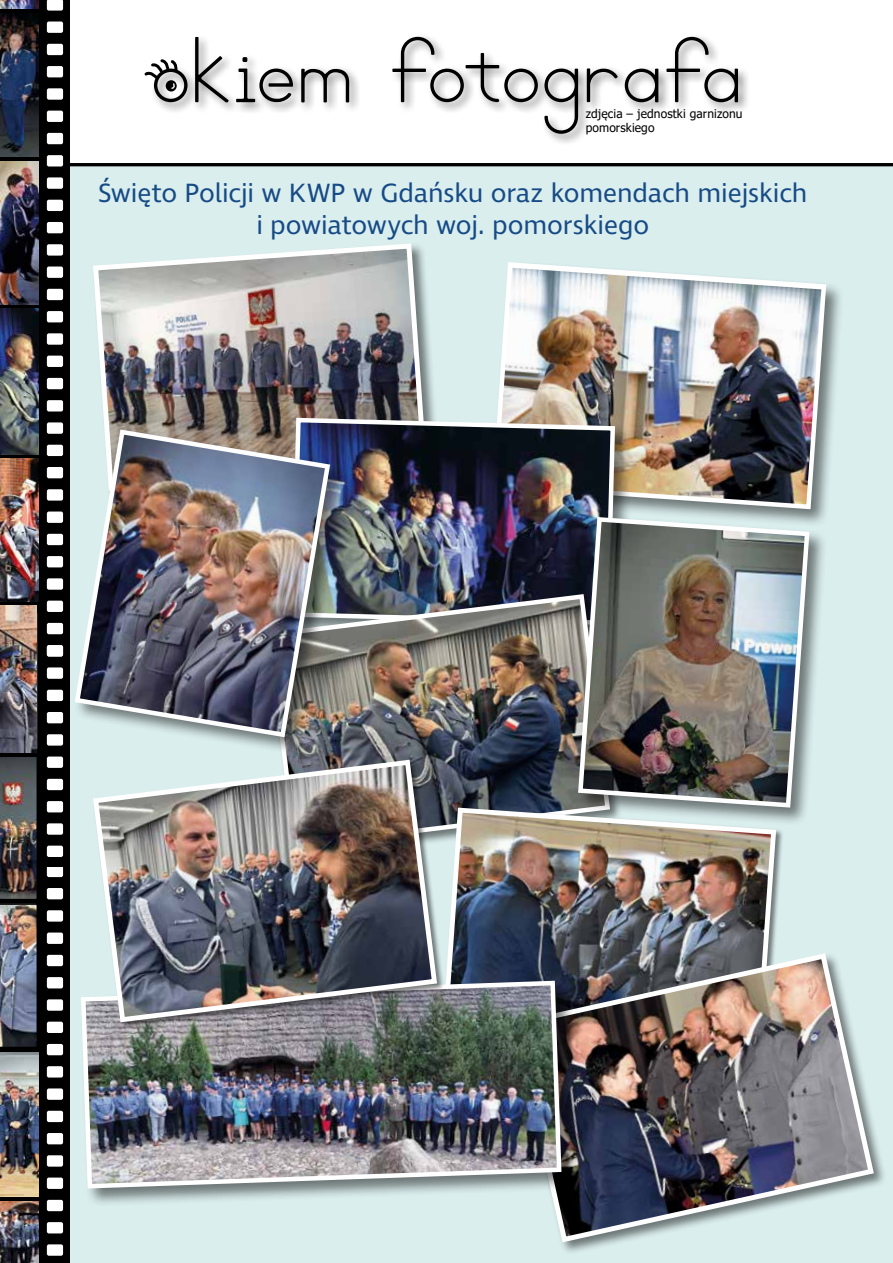
<style>
.page{position:relative;width:893px;height:1263px;background:#fff}
.page>*{position:absolute;margin:0;border:0;box-sizing:border-box;transform-origin:0 0}
.t1{font:82.5px "Blooming Grove";color:#000}
.t2{font:27px/32.4px "Ingra";letter-spacing:-.005em;color:#174b86;text-align:center}
.t3{font:12px/14.4px "Tahoma";letter-spacing:.01em;color:#000}
</style>
<div class="page">
<div style="left:0;top:164px;width:893px;height:1099px;background:#dbeeee"></div>
<hr style="left:69px;top:163px;width:824px;height:3px;background:#000">
<div style="left:150px;top:33px;width:600px;height:113px;background:#000;opacity:.5"></div>
<svg style="left:166px;top:80px;width:11px;height:12px"></svg>
<svg style="left:144px;top:57px;width:35px;height:33px"></svg>
<div style="left:91px;top:242px;width:350px;height:263px;background:#000;opacity:.5"></div>
<img style="left:91px;top:242px;width:339px;height:185px">
<div style="left:491px;top:260px;width:354px;height:268px;background:#000;opacity:.5"></div>
<img style="left:491px;top:260px;width:338px;height:252px">
<div style="left:289px;top:415px;width:345px;height:229px;background:#000;opacity:.5"></div>
<img style="left:289px;top:415px;width:328px;height:177px">
<img style="left:282px;top:592px;width:294px;height:213px">
<img style="left:445px;top:805px;width:334px;height:173px">
<div style="left:73px;top:428px;width:275px;height:327px;background:#000;opacity:.5"></div>
<img style="left:73px;top:427px;width:260px;height:313px">
<div style="left:576px;top:515px;width:252px;height:311px;background:#000;opacity:.5"></div>
<img style="left:576px;top:515px;width:236px;height:295px">
<img style="left:511px;top:950px;width:366px;height:295px">
<div style="left:79px;top:979px;width:501px;height:228px;background:#000;opacity:.5"></div>
<img style="left:79px;top:978px;width:485px;height:213px">
<div style="left:92px;top:759px;width:353px;height:271px;background:#000;opacity:.5"></div>
<img style="left:90px;top:757px;width:350px;height:268px">
<svg style="left:0;top:0;width:70px;height:611px"></svg>
<div style="left:47px;top:601px;width:16px;height:11px;background:#fff;border-radius:2px"></div>
<div style="left:47px;top:578px;width:16px;height:12px;background:#fff;border-radius:2px"></div>
<div style="left:47px;top:556px;width:16px;height:11px;background:#fff;border-radius:2px"></div>
<div style="left:47px;top:534px;width:16px;height:11px;background:#fff;border-radius:2px"></div>
<div style="left:47px;top:511px;width:16px;height:12px;background:#fff;border-radius:2px"></div>
<div style="left:47px;top:489px;width:16px;height:12px;background:#fff;border-radius:2px"></div>
<div style="left:47px;top:467px;width:16px;height:11px;background:#fff;border-radius:2px"></div>
<div style="left:47px;top:445px;width:16px;height:11px;background:#fff;border-radius:2px"></div>
<div style="left:47px;top:422px;width:16px;height:12px;background:#fff;border-radius:2px"></div>
<div style="left:47px;top:400px;width:16px;height:11px;background:#fff;border-radius:2px"></div>
<div style="left:47px;top:378px;width:16px;height:11px;background:#fff;border-radius:2px"></div>
<div style="left:47px;top:356px;width:16px;height:11px;background:#fff;border-radius:2px"></div>
<div style="left:47px;top:333px;width:16px;height:12px;background:#fff;border-radius:2px"></div>
<div style="left:47px;top:311px;width:16px;height:11px;background:#fff;border-radius:2px"></div>
<div style="left:47px;top:289px;width:16px;height:11px;background:#fff;border-radius:2px"></div>
<div style="left:47px;top:266px;width:16px;height:12px;background:#fff;border-radius:2px"></div>
<div style="left:47px;top:244px;width:16px;height:12px;background:#fff;border-radius:2px"></div>
<div style="left:47px;top:222px;width:16px;height:11px;background:#fff;border-radius:2px"></div>
<div style="left:47px;top:200px;width:16px;height:11px;background:#fff;border-radius:2px"></div>
<div style="left:47px;top:177px;width:16px;height:12px;background:#fff;border-radius:2px"></div>
<div style="left:47px;top:155px;width:16px;height:11px;background:#fff;border-radius:2px"></div>
<div style="left:47px;top:133px;width:16px;height:11px;background:#fff;border-radius:2px"></div>
<div style="left:47px;top:111px;width:16px;height:11px;background:#fff;border-radius:2px"></div>
<div style="left:47px;top:88px;width:16px;height:12px;background:#fff;border-radius:2px"></div>
<div style="left:47px;top:66px;width:16px;height:11px;background:#fff;border-radius:2px"></div>
<div style="left:47px;top:44px;width:16px;height:11px;background:#fff;border-radius:2px"></div>
<div style="left:47px;top:22px;width:16px;height:11px;background:#fff;border-radius:2px"></div>
<div style="left:47px;top:0;width:16px;height:11px;background:#fff;border-radius:2px"></div>
<img style="left:0;top:13px;width:38px;height:143px">
<img style="left:0;top:0;width:38px;height:9px">
<img style="left:0;top:161px;width:38px;height:144px">
<img style="left:0;top:309px;width:38px;height:145px">
<img style="left:0;top:458px;width:38px;height:143px">
<img style="left:0;top:606px;width:37px;height:5px">
<img style="left:0;top:611px;width:70px;height:652px">
<img style="left:0;top:1052px;width:38px;height:144px">
<img style="left:0;top:1202px;width:38px;height:61px">
<h1 class="t1" style="left:151px;top:25px;width:593px">okiem fotografa</h1>
<p class="t3" style="left:586px;top:107px;width:158px">zdjęcia – jednostki garnizonu pomorskiego</p>
<p class="t2" style="left:98px;top:178px;width:711px">Święto Policji w KWP w Gdańsku oraz komendach miejskich i powiatowych woj. pomorskiego</p>
</div>
